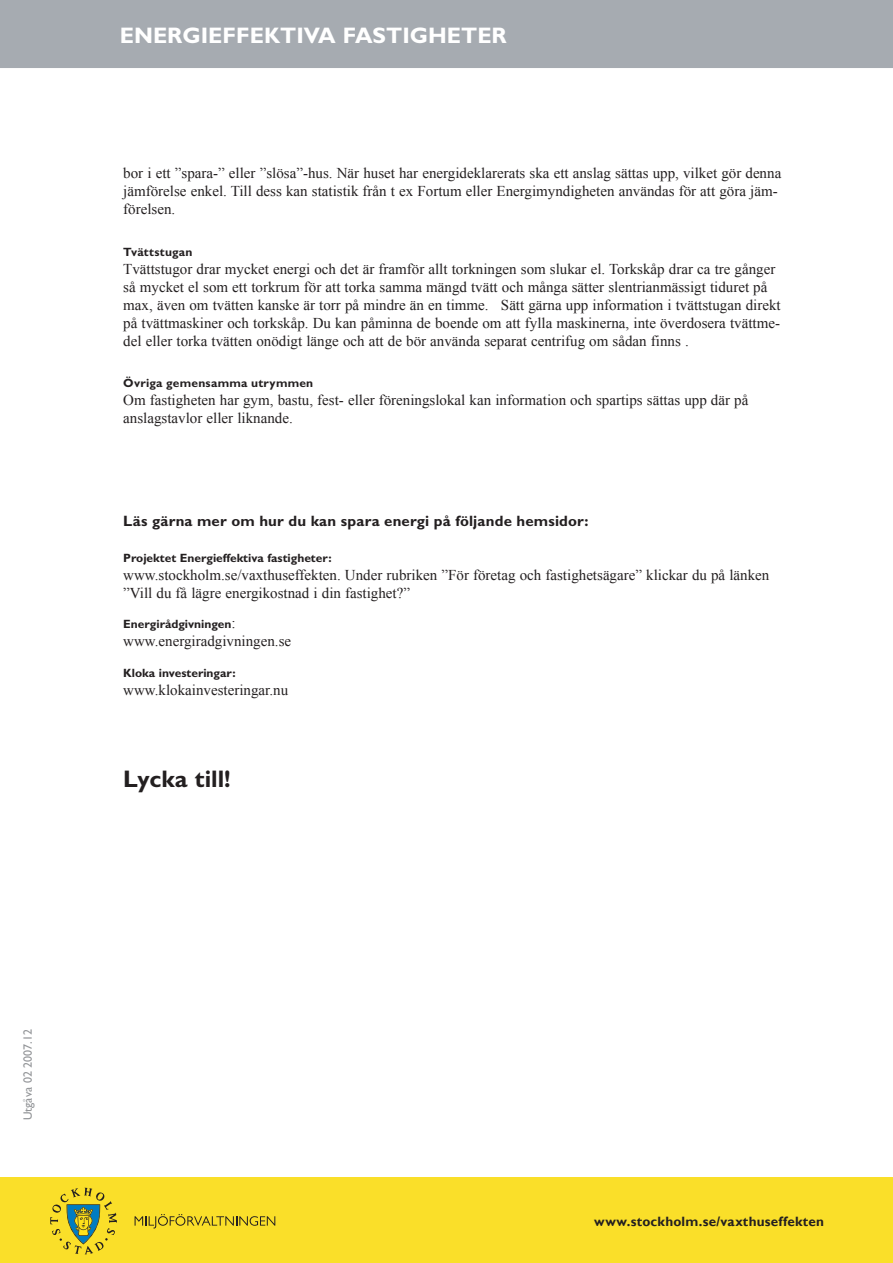
<style>
.page{position:relative;width:893px;height:1263px;background:#fff}
.page>*{position:absolute;margin:0;border:0;box-sizing:border-box;transform-origin:0 0}
.Brödtext{font:700 24px "Gill Sans";color:#231f20}
.Brödtext-2{font:700 22.5px "Gill Sans";color:#fff}
.Brödtext-3{font:15px/18px "Times New Roman";color:#231f20}
.Mellanrubrik{font:700 15px "Gill Sans";letter-spacing:.01em;color:#231f20}
.t1{font:700 13.5px "Gill Sans";letter-spacing:.015em;color:#231f20}
.Brödtext-4{font:700 12px "Gill Sans";color:#231f20}
.Mellanrubrik-2{font:700 12px "Gill Sans";letter-spacing:.02em;color:#231f20}
.t2{font:12px "Gill Sans";color:#939598}
.s1{font-family:"Times New Roman";font-weight:400;font-size:15px}
</style>
<div class="page">
<div style="left:0;top:1178px;width:893px;height:85px;background:#fadf29"></div>
<svg style="left:50px;top:1188px;width:67px;height:66px"></svg>
<svg style="left:135px;top:1214px;width:140px;height:14px"></svg>
<div style="left:0;top:0;width:893px;height:68px;background:#a6abb1"></div>
<p class="Brödtext-2" style="left:120px;top:22px;width:389px">ENERGIEFFEKTIVA FASTIGHETER</p>
<p class="Brödtext-3" style="left:123px;top:164px;width:659px">bor i ett ”spara-” eller ”slösa”-hus. När huset har energideklarerats ska ett anslag sättas upp, vilket gör denna jämförelse enkel. Till dess kan statistik från t ex Fortum eller Energimyndigheten användas för att göra jäm&shy;förelsen.</p>
<p class="Mellanrubrik-2" style="left:123px;top:244px;width:71px">Tvättstugan</p>
<p class="Brödtext-3" style="left:123px;top:259px;width:659px">Tvättstugor drar mycket energi och det är framför allt torkningen som slukar el. Torkskåp drar ca tre gånger så mycket el som ett torkrum för att torka samma mängd tvätt och många sätter slentrianmässigt tiduret på max, även om tvätten kanske är torr på mindre än en timme. Sätt gärna upp information i tvättstugan direkt på tvättmaskiner och torkskåp. Du kan påminna de boende om att fylla maskinerna, inte överdosera tvättme&shy;del eller torka tvätten onödigt länge och att de bör använda separat centrifug om sådan finns .</p>
<p class="Mellanrubrik-2" style="left:123px;top:376px;width:191px">Övriga gemensamma utrymmen</p>
<p class="Brödtext-3" style="left:123px;top:391px;width:627px">Om fastigheten har gym, bastu, fest- eller föreningslokal kan information och spartips sättas upp där på anslagstavlor eller liknande.</p>
<p class="Mellanrubrik" style="left:123px;top:512px;width:467px">Läs gärna mer om hur du kan spara energi på följande hemsidor:</p>
<p class="Brödtext-4" style="left:123px;top:550px;width:210px">Projektet Energieffektiva fastigheter:</p>
<p class="Brödtext-3" style="left:123px;top:565px;width:648px">www.stockholm.se/vaxthuseffekten. Under rubriken ”För företag och fastighetsägare” klickar du på länken ”Vill du få lägre energikostnad i din fastighet?”</p>
<p class="Brödtext-4" style="left:123px;top:617px;width:114px">Energirådgivningen<span class="s1">:</span></p>
<p class="Brödtext-3" style="left:123px;top:632px;width:169px">www.energiradgivningen.se</p>
<p class="Brödtext-4" style="left:123px;top:666px;width:114px">Kloka investeringar:</p>
<p class="Brödtext-3" style="left:123px;top:681px;width:166px">www.klokainvesteringar.nu</p>
<p class="Brödtext" style="left:123px;top:765px;width:109px">Lycka till!</p>
<p class="t2" style="left:21px;top:1120px;width:93px;rotate:-90deg">Utgåva 02 2007.12</p>
<p class="t1" style="left:594px;top:1214px;width:231px">www.stockholm.se/vaxthuseffekten</p>
</div>
